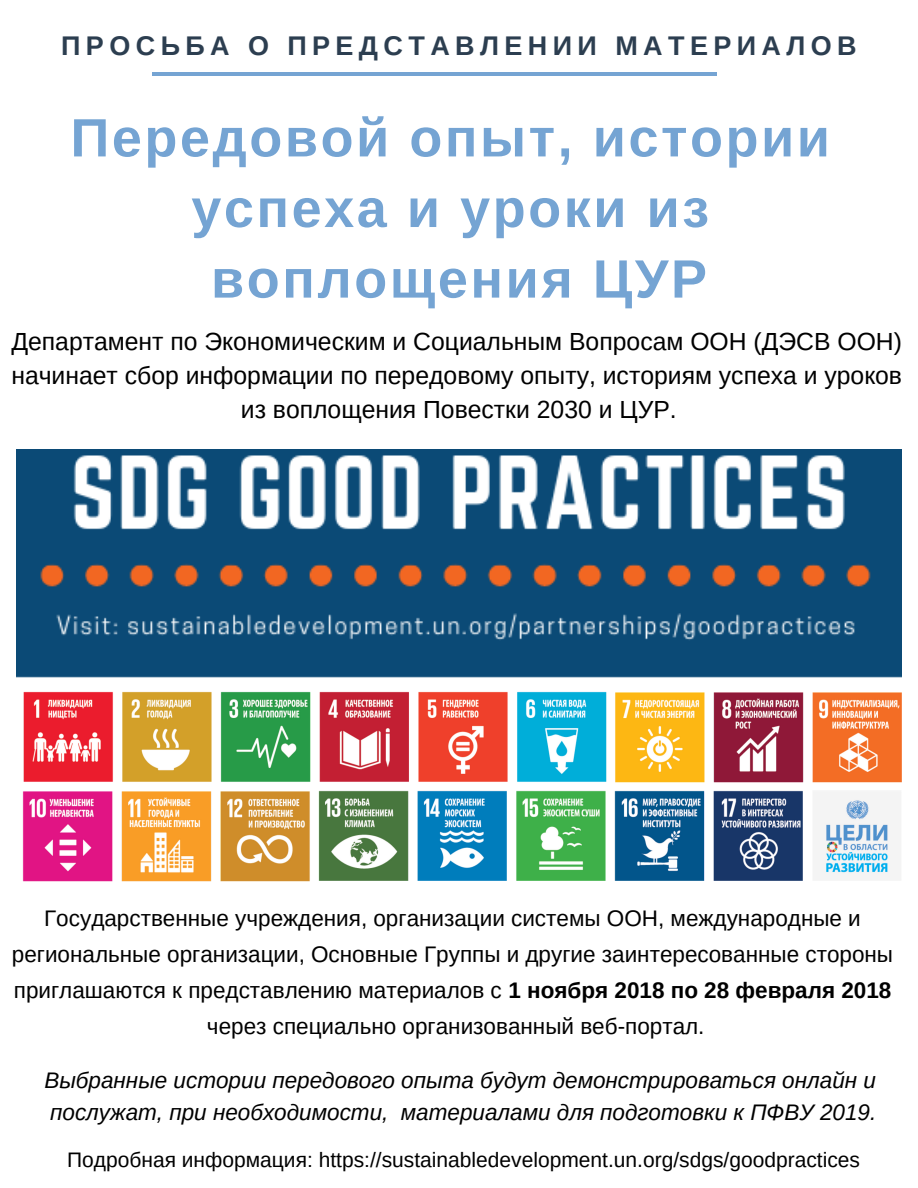
<style>
.page{position:relative;width:918px;height:1188px;background:#fff}
.page>*{position:absolute;margin:0;border:0;box-sizing:border-box;transform-origin:0 0}
.t1{font:700 54px/70.7px "Arimo";letter-spacing:.05em;color:#75a4d3;text-align:center}
.t2{font:700 27px "Arimo";letter-spacing:.2em;color:#2c3e50}
.t3{font:24.75px/33.8px "Arimo";color:#000;text-align:center}
.t4{font:22.5px/36px "Arimo";color:#000;text-align:center}
.t5{font:italic 22.5px/31.5px "Arimo";color:#000}
.t6{font:21px "Arimo";color:#000}
.s1{font-weight:700}
</style>
<div class="page">
<hr style="left:152px;top:72px;width:565px;height:4px;background:#75a4d3">
<img style="left:16px;top:449px;width:885px;height:229px">
<img style="left:22px;top:691px;width:880px;height:191px">
<p class="t2" style="left:61px;top:30px;width:797px">ПРОСЬБА О ПРЕДСТАВЛЕНИИ МАТЕРИАЛОВ</p>
<h1 class="t1" style="left:70px;top:102px;width:761px">Передовой опыт, истории успеха и уроки из воплощения ЦУР</h1>
<p class="t3" style="left:11px;top:325px;width:892px">Департамент по Экономическим и Социальным Вопросам ООН (ДЭСВ ООН) начинает сбор информации по передовому опыту, историям успеха и уроков из воплощения Повестки 2030 и ЦУР.</p>
<p class="t4" style="left:12px;top:900px;width:883px">Государственные учреждения, организации системы ООН, международные и региональные организации, Основные Группы и другие заинтересованные стороны приглашаются к представлению материалов с <span class="s1">1 ноября 2018 по 28 февраля 2018 </span>через специально организованный веб-портал.</p>
<p class="t5" style="left:44px;top:1065px;width:833px">Выбранные истории передового опыта будут демонстрироваться онлайн и послужат, при необходимости, материалами для подготовки к ПФВУ 2019.</p>
<p class="t6" style="left:67px;top:1148px;width:795px">Подробная информация: https://sustainabledevelopment.un.org/sdgs/goodpractices</p>
</div>
